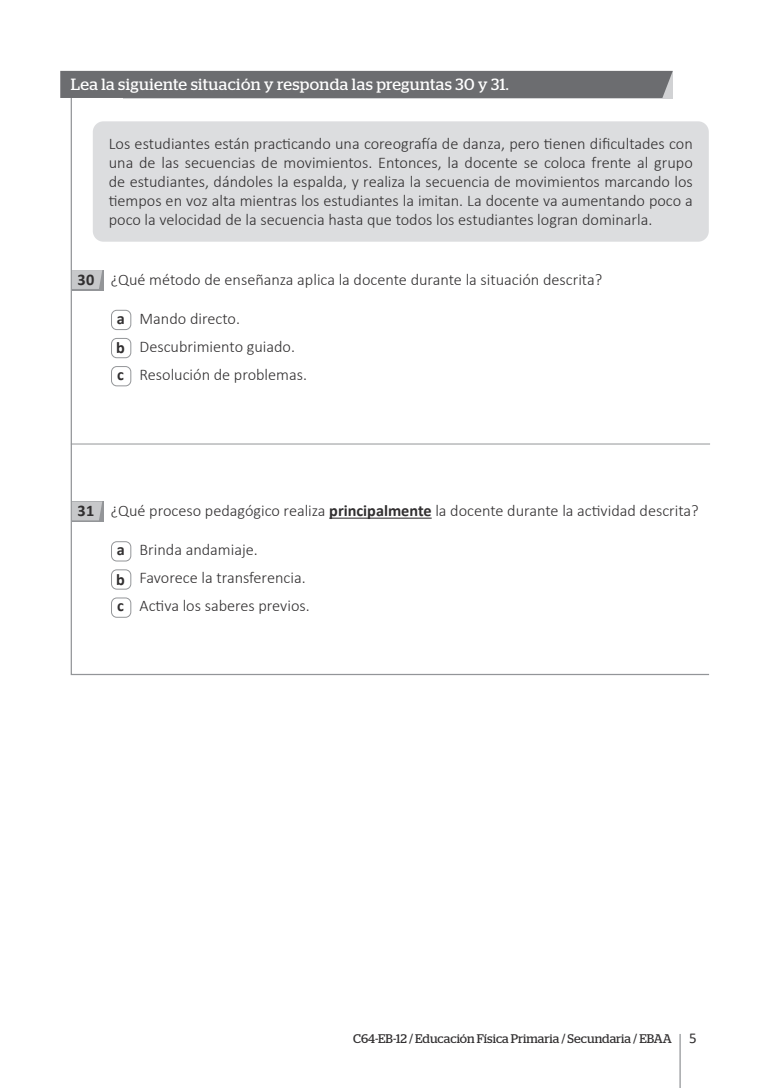
<style>
.page{position:relative;width:780px;height:1088px;background:#fff}
.page>*{position:absolute;margin:0;border:0;box-sizing:border-box;transform-origin:0 0}
.t1{font:300 16.25px/28.1px "Calibri";color:#312f30}
.t2{font:16.25px "Stag";letter-spacing:.025em;color:#fff}
.t3{font:700 16.25px "Calibri";color:#312f30}
.t4{font:12.5px "Stag";color:#312f30}
.s1{font-weight:700}
.s2{font-family:"Calibri";font-size:15px}
</style>
<div class="page">
<hr style="left:679px;top:1034px;width:1px;height:54px;background:#939598">
<svg style="left:70px;top:93px;width:640px;height:583px"></svg>
<div style="left:60px;top:71px;width:612px;height:27px;background:#6c6d70"></div>
<div style="left:72px;top:270px;width:31px;height:21px;background:#939598"></div>
<svg style="left:72px;top:501px;width:31px;height:21px"></svg>
<svg style="left:72px;top:270px;width:30px;height:19px"></svg>
<svg style="left:72px;top:501px;width:30px;height:19px"></svg>
<div style="left:111px;top:310px;width:20px;height:20px;background:#fff;border-radius:5px"></div>
<div style="left:111px;top:310px;width:20px;height:20px;border:1px solid #939598;border-radius:5px"></div>
<div style="left:111px;top:338px;width:20px;height:20px;background:#fff;border-radius:5px"></div>
<div style="left:111px;top:338px;width:20px;height:20px;border:1px solid #939598;border-radius:5px"></div>
<div style="left:111px;top:366px;width:20px;height:20px;background:#fff;border-radius:5px"></div>
<div style="left:111px;top:366px;width:20px;height:20px;border:1px solid #939598;border-radius:5px"></div>
<hr style="left:329px;top:518px;width:102px;height:1px;background:#312f30">
<div style="left:111px;top:542px;width:20px;height:19px;background:#fff;border-radius:5px"></div>
<div style="left:111px;top:541px;width:20px;height:20px;border:1px solid #939598;border-radius:5px"></div>
<div style="left:111px;top:570px;width:20px;height:19px;background:#fff;border-radius:5px"></div>
<div style="left:111px;top:569px;width:20px;height:20px;border:1px solid #939598;border-radius:5px"></div>
<div style="left:111px;top:598px;width:20px;height:19px;background:#fff;border-radius:5px"></div>
<div style="left:111px;top:598px;width:20px;height:19px;border:1px solid #939598;border-radius:5px"></div>
<div style="left:93px;top:121px;width:615px;height:121px;background:#dcdddf;border-radius:11px"></div>
<hr style="left:71px;top:444px;width:639px;height:1px;background:#939598">
<p class="t2" style="left:71px;top:75px;width:439px">Lea la siguiente situación y responda las preguntas 30 y 31.</p>
<p class="t1" style="left:109px;top:135px;width:585px;line-height:18.8px;text-align:justify">Los estudiantes están practicando una coreografía de danza, pero tienen dificultades con una de las secuencias de movimientos. Entonces, la docente se coloca frente al grupo de estudiantes, dándoles la espalda, y realiza la secuencia de movimientos marcando los tiempos en voz alta mientras los estudiantes la imitan. La docente va aumentando poco a poco la velocidad de la secuencia hasta que todos los estudiantes logran dominarla.</p>
<p class="t3" style="left:77px;top:268px;width:18px">30</p>
<p class="t1" style="left:111px;top:265px;width:493px">¿Qué método de enseñanza aplica la docente durante la situación descrita?</p>
<p class="t1" style="left:116px;top:304px;width:192px"><span class="s1">a</span> Mando directo.<br><span class="s1">b</span> Descubrimiento guiado.<br><span class="s1">c</span> Resolución de problemas.</p>
<p class="t3" style="left:77px;top:499px;width:18px">31</p>
<p class="t1" style="left:111px;top:497px;width:589px">¿Qué proceso pedagógico realiza <span class="s1">principalmente</span> la docente durante la actividad descrita?</p>
<p class="t1" style="left:116px;top:535px;width:195px"><span class="s1">a</span> Brinda andamiaje.<br><span class="s1">b</span> Favorece la transferencia. <span class="s1">c</span> Activa los saberes previos.</p>
<p class="t4" style="left:353px;top:1031px;width:345px">C64-EB-12 / Educación Física Primaria / Secundaria / EBAA <span class="s2">5</span></p>
</div>
